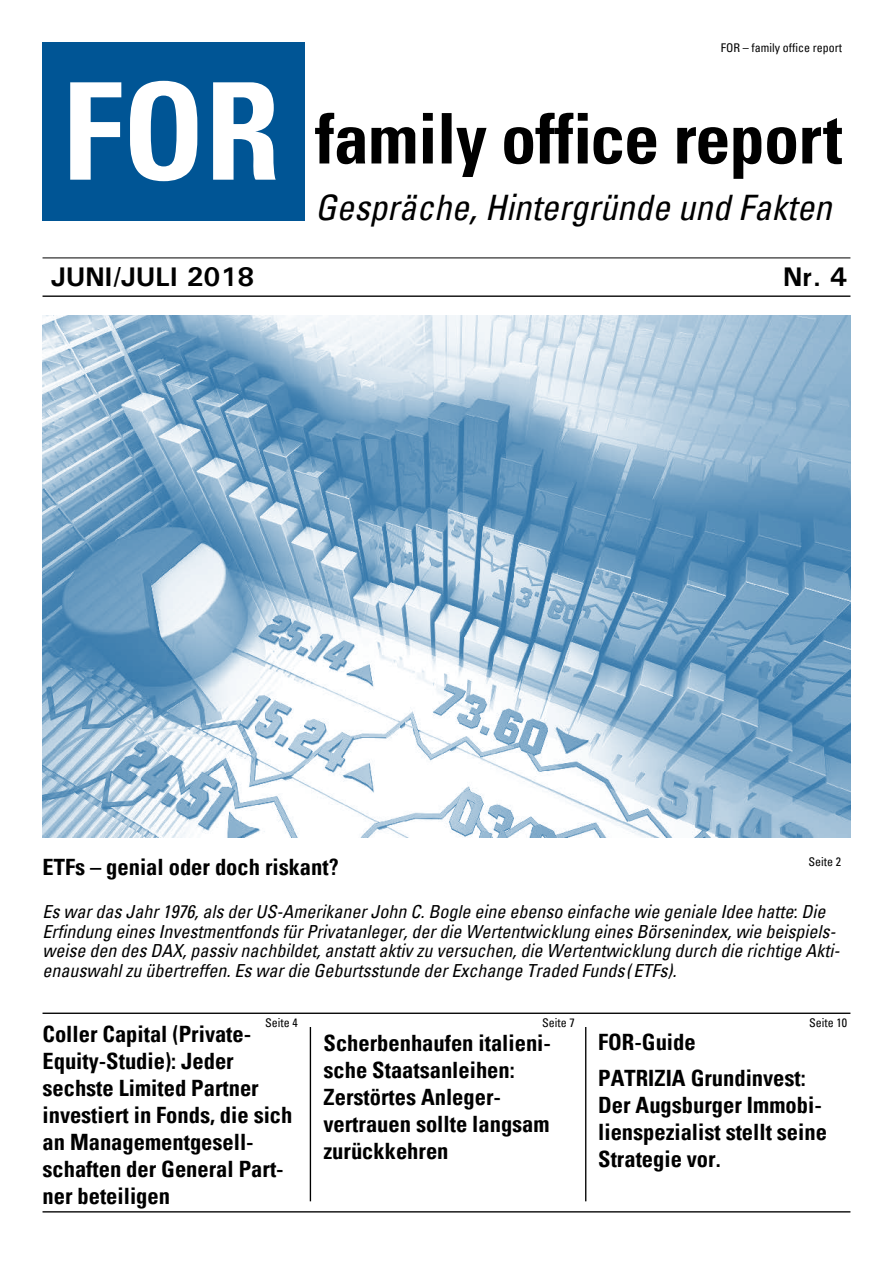
<style>
.page{position:relative;width:893px;height:1263px;background:#fff}
.page>*{position:absolute;margin:0;border:0;box-sizing:border-box;transform-origin:0 0}
.t1{font:700 condensed 135.45px "Univers";color:#fff}
.t2{font:700 condensed 70.2px "Univers";letter-spacing:-.01em;color:#000}
.t3{font:italic condensed 35.1px "Univers";color:#000}
.t4{font:700 27px "Univers";color:#000}
.t5{font:700 condensed 22.5px/27px "Univers";color:#000}
.t6{font:italic condensed 18px/19.5px "Univers";color:#000}
.t7{font:condensed 12px "Univers";color:#000}
</style>
<div class="page">
<hr style="left:43px;top:258px;width:807px;height:1px;background:#000">
<hr style="left:43px;top:295px;width:807px;height:2px;background:#000">
<hr style="left:43px;top:1012px;width:807px;height:2px;background:#000">
<hr style="left:43px;top:1211px;width:807px;height:1px;background:#000">
<div style="left:43px;top:42px;width:262px;height:179px;background:#005595"></div>
<hr style="left:310px;top:1027px;width:1px;height:174px;background:#000">
<hr style="left:585px;top:1027px;width:1px;height:174px;background:#000">
<img style="left:43px;top:315px;width:807px;height:523px">
<h1 class="t1" style="left:62px;top:48px;width:220px">FOR</h1>
<p class="t7" style="left:721px;top:40px;width:123px">FOR – family office report</p>
<h2 class="t2" style="left:315px;top:95px;width:529px">family office report</h2>
<h3 class="t3" style="left:315px;top:185px;width:518px">Gespräche, Hintergründe und Fakten</h3>
<h3 class="t4" style="left:51px;top:260px;width:205px">JUNI/JULI 2018</h3>
<h3 class="t4" style="left:783px;top:260px;width:65px">Nr. 4</h3>
<p class="t5" style="left:43px;top:853px;width:298px">ETFs – genial oder doch riskant?</p>
<p class="t7" style="left:808px;top:854px;width:34px">Seite 2</p>
<p class="t6" style="left:43px;top:901px;width:798px">Es war das Jahr 1976, als der US-Amerikaner John C. Bogle eine ebenso einfache wie geniale Idee hatte: Die Erfindung eines Investmentfonds für Privatanleger, der die Wertentwicklung eines Börsenindex, wie beispiels&shy;weise den des DAX, passiv nachbildet, anstatt aktiv zu versuchen, die Wertentwicklung durch die richtige Akti&shy;enauswahl zu übertreffen. Es war die Geburtsstunde der Exchange Traded Funds (ETFs).</p>
<p class="t7" style="left:265px;top:1014px;width:34px">Seite 4</p>
<p class="t7" style="left:542px;top:1014px;width:34px">Seite 7</p>
<p class="t7" style="left:809px;top:1014px;width:39px">Seite 10</p>
<p class="t5" style="left:43px;top:1020px;width:251px">Coller Capital (Private-<br>Equity-Studie): Jeder sechste Limited Partner investiert in Fonds, die sich an Managementgesell&shy;schaften der General Part&shy;ner beteiligen</p>
<p class="t5" style="left:324px;top:1030px;width:229px">Scherbenhaufen italieni&shy;sche Staatsanleihen:<br>Zerstörtes Anleger&shy;vertrauen sollte langsam zurückkehren</p>
<p class="t5" style="left:598px;top:1024px;width:209px;line-height:35.5px">FOR-Guide<br>PATRIZIA Grundinvest:</p>
<p class="t5" style="left:598px;top:1091px;width:230px">Der Augsburger Immobi&shy;lienspezialist stellt seine<br>Strategie vor.</p>
</div>
